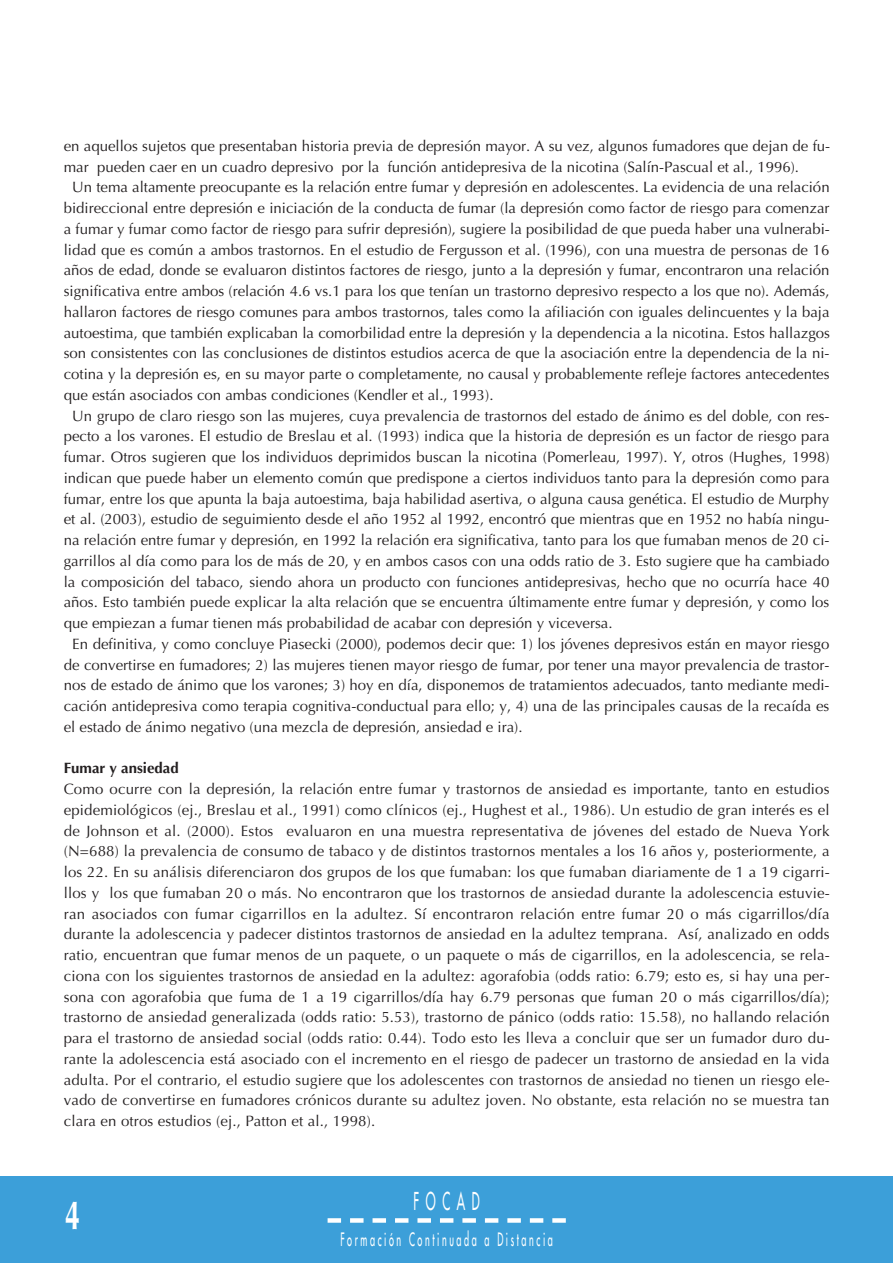
<style>
.page{position:relative;width:893px;height:1263px;background:#fff}
.page>*{position:absolute;margin:0;border:0;box-sizing:border-box;transform-origin:0 0}
.t1{font:700 40.5px "Optima";color:#fff;scale:.67 1}
.t2{font:24px "Futura";letter-spacing:.55em;color:#fff;scale:.5 1}
.t3{font:18px "Futura";letter-spacing:.29em;color:#fff;scale:.5 1}
.t4{font:15px/20.7px "Optima";color:#231f20;text-align:justify}
.t5{font:700 15px "Optima";color:#231f20}
</style>
<div class="page">
<div style="left:0;top:1176px;width:892px;height:87px;background:#3c9fd9"></div>
<svg style="left:341px;top:1218px;width:203px;height:5px"></svg>
<div style="left:327px;top:1218px;width:14px;height:5px;background:#fff"></div>
<div style="left:552px;top:1218px;width:14px;height:5px;background:#fff"></div>
<p class="t4" style="left:64px;top:137px;width:767px">en aquellos sujetos que presentaban historia previa de depresión mayor. A su vez, algunos fumadores que dejan de fu-</p>
<p class="t4" style="left:64px;top:158px;width:736px">mar pueden caer en un cuadro depresivo por la función antidepresiva de la nicotina (Salín-Pascual et al., 1996).</p>
<p class="t4" style="left:72px;top:178px;width:758px">Un tema altamente preocupante es la relación entre fumar y depresión en adolescentes. La evidencia de una relación</p>
<p class="t4" style="left:64px;top:199px;width:767px">bidireccional entre depresión e iniciación de la conducta de fumar (la depresión como factor de riesgo para comenzar</p>
<p class="t4" style="left:64px;top:220px;width:767px">a fumar y fumar como factor de riesgo para sufrir depresión), sugiere la posibilidad de que pueda haber una vulnerabi-</p>
<p class="t4" style="left:64px;top:241px;width:767px">lidad que es común a ambos trastornos. En el estudio de Fergusson et al. (1996), con una muestra de personas de 16</p>
<p class="t4" style="left:64px;top:261px;width:767px">años de edad, donde se evaluaron distintos factores de riesgo, junto a la depresión y fumar, encontraron una relación</p>
<p class="t4" style="left:64px;top:282px;width:767px">significativa entre ambos (relación 4.6 vs.1 para los que tenían un trastorno depresivo respecto a los que no). Además,</p>
<p class="t4" style="left:64px;top:303px;width:767px">hallaron factores de riesgo comunes para ambos trastornos, tales como la afiliación con iguales delincuentes y la baja</p>
<p class="t4" style="left:64px;top:324px;width:767px">autoestima, que también explicaban la comorbilidad entre la depresión y la dependencia a la nicotina. Estos hallazgos</p>
<p class="t4" style="left:64px;top:344px;width:767px">son consistentes con las conclusiones de distintos estudios acerca de que la asociación entre la dependencia de la ni-</p>
<p class="t4" style="left:64px;top:365px;width:767px">cotina y la depresión es, en su mayor parte o completamente, no causal y probablemente refleje factores antecedentes</p>
<p class="t4" style="left:64px;top:386px;width:431px">que están asociados con ambas condiciones (Kendler et al., 1993).</p>
<p class="t4" style="left:72px;top:407px;width:758px">Un grupo de claro riesgo son las mujeres, cuya prevalencia de trastornos del estado de ánimo es del doble, con res-</p>
<p class="t4" style="left:64px;top:427px;width:767px">pecto a los varones. El estudio de Breslau et al. (1993) indica que la historia de depresión es un factor de riesgo para</p>
<p class="t4" style="left:64px;top:448px;width:767px">fumar. Otros sugieren que los individuos deprimidos buscan la nicotina (Pomerleau, 1997). Y, otros (Hughes, 1998)</p>
<p class="t4" style="left:64px;top:469px;width:767px">indican que puede haber un elemento común que predispone a ciertos individuos tanto para la depresión como para</p>
<p class="t4" style="left:64px;top:490px;width:767px">fumar, entre los que apunta la baja autoestima, baja habilidad asertiva, o alguna causa genética. El estudio de Murphy</p>
<p class="t4" style="left:64px;top:510px;width:767px">et al. (2003), estudio de seguimiento desde el año 1952 al 1992, encontró que mientras que en 1952 no había ningu-</p>
<p class="t4" style="left:64px;top:531px;width:767px">na relación entre fumar y depresión, en 1992 la relación era significativa, tanto para los que fumaban menos de 20 ci-</p>
<p class="t4" style="left:64px;top:552px;width:767px">garrillos al día como para los de más de 20, y en ambos casos con una odds ratio de 3. Esto sugiere que ha cambiado</p>
<p class="t4" style="left:64px;top:573px;width:767px">la composición del tabaco, siendo ahora un producto con funciones antidepresivas, hecho que no ocurría hace 40</p>
<p class="t4" style="left:64px;top:593px;width:767px">años. Esto también puede explicar la alta relación que se encuentra últimamente entre fumar y depresión, y como los</p>
<p class="t4" style="left:64px;top:614px;width:550px">que empiezan a fumar tienen más probabilidad de acabar con depresión y viceversa.</p>
<p class="t4" style="left:72px;top:635px;width:758px">En definitiva, y como concluye Piasecki (2000), podemos decir que: 1) los jóvenes depresivos están en mayor riesgo</p>
<p class="t4" style="left:64px;top:656px;width:767px">de convertirse en fumadores; 2) las mujeres tienen mayor riesgo de fumar, por tener una mayor prevalencia de trastor-</p>
<p class="t4" style="left:64px;top:676px;width:767px">nos de estado de ánimo que los varones; 3) hoy en día, disponemos de tratamientos adecuados, tanto mediante medi-</p>
<p class="t4" style="left:64px;top:697px;width:767px">cación antidepresiva como terapia cognitiva-conductual para ello; y, 4) una de las principales causas de la recaída es</p>
<p class="t4" style="left:64px;top:718px;width:460px">el estado de ánimo negativo (una mezcla de depresión, ansiedad e ira).</p>
<p class="t5" style="left:64px;top:762px;width:116px">Fumar y ansiedad</p>
<p class="t4" style="left:64px;top:780px;width:767px">Como ocurre con la depresión, la relación entre fumar y trastornos de ansiedad es importante, tanto en estudios epidemiológicos (ej., Breslau et al., 1991) como clínicos (ej., Hughest et al., 1986). Un estudio de gran interés es el de Johnson et al. (2000). Estos evaluaron en una muestra representativa de jóvenes del estado de Nueva York (N=688) la prevalencia de consumo de tabaco y de distintos trastornos mentales a los 16 años y, posteriormente, a los 22. En su análisis diferenciaron dos grupos de los que fumaban: los que fumaban diariamente de 1 a 19 cigarri&shy;llos y los que fumaban 20 o más. No encontraron que los trastornos de ansiedad durante la adolescencia estuvie&shy;ran asociados con fumar cigarrillos en la adultez. Sí encontraron relación entre fumar 20 o más cigarrillos/día durante la adolescencia y padecer distintos trastornos de ansiedad en la adultez temprana. Así, analizado en odds ratio, encuentran que fumar menos de un paquete, o un paquete o más de cigarrillos, en la adolescencia, se rela&shy;ciona con los siguientes trastornos de ansiedad en la adultez: agorafobia (odds ratio: 6.79; esto es, si hay una per&shy;sona con agorafobia que fuma de 1 a 19 cigarrillos/día hay 6.79 personas que fuman 20 o más cigarrillos/día); trastorno de ansiedad generalizada (odds ratio: 5.53), trastorno de pánico (odds ratio: 15.58), no hallando relación para el trastorno de ansiedad social (odds ratio: 0.44). Todo esto les lleva a concluir que ser un fumador duro du&shy;rante la adolescencia está asociado con el incremento en el riesgo de padecer un trastorno de ansiedad en la vida adulta. Por el contrario, el estudio sugiere que los adolescentes con trastornos de ansiedad no tienen un riesgo ele&shy;vado de convertirse en fumadores crónicos durante su adultez joven. No obstante, esta relación no se muestra tan clara en otros estudios (ej., Patton et al., 1998).</p>
<h1 class="t1" style="left:65px;top:1199px;width:24px">4</h1>
<h2 class="t2" style="left:413px;top:1189px;width:134px">FOCAD</h2>
<p class="t3" style="left:340px;top:1230px;width:426px">Formación Continuada a Distancia</p>
</div>
